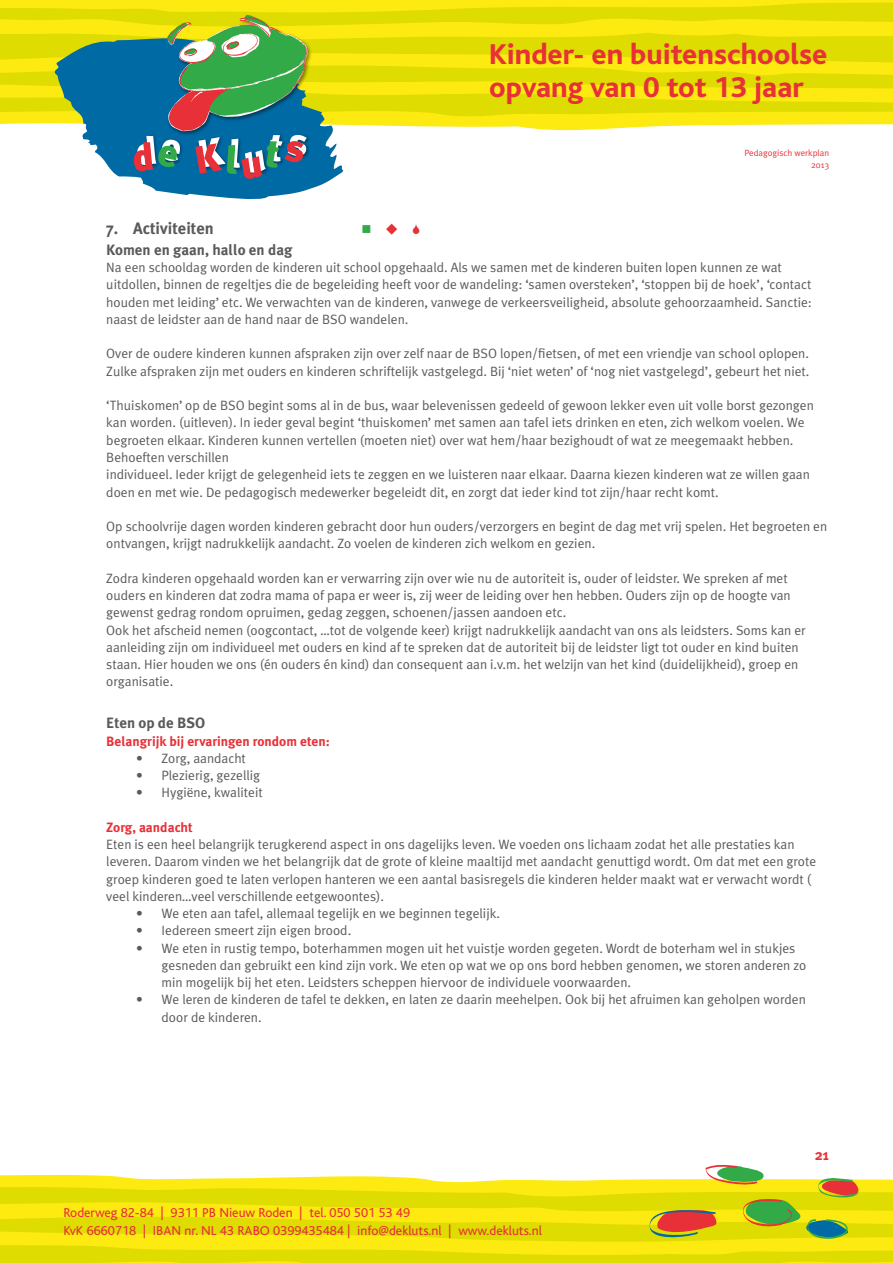
<style>
.page{position:relative;width:893px;height:1263px;background:#fff}
.page>*{position:absolute;margin:0;border:0;box-sizing:border-box;transform-origin:0 0}
.t1{font:800 30px/33px "Bliss";color:#e73037}
.t2{font:700 16.5px "Meta Plus";color:#5a5a5b}
.t3{font:700 15px "Meta Plus";color:#5a5a5b}
.t4{font:700 15px "Meta Plus";color:#e73137}
.t5{font:13.5px/17.2px "Meta Plus Normal";color:#5a5a5b}
.t6{font:13.5px/18px "Bliss";color:#e73037}
.t7{font:700 13.5px "Meta Plus";color:#e73137}
.t8{font:9px/12px "Meta Plus Normal";color:#e73137;text-align:right}
</style>
<div class="page">
<svg style="left:0;top:1164px;width:893px;height:99px;background:#e9e12d"></svg>
<svg style="left:141px;top:179px;width:191px;height:20px;fill:#006aa4"></svg>
<svg style="left:0;top:0;width:893px;height:179px"></svg>
<h1 class="t1" style="left:489px;top:38px;width:340px">Kinder- en buitenschoolse opvang van 0 tot 13 jaar</h1>
<p class="t8" style="left:744px;top:147px;width:86px">Pedagogisch werkplan<br>2013</p>
<p class="t2" style="left:106px;top:219px;width:109px">7. Activiteiten</p>
<p class="t3" style="left:106px;top:241px;width:188px">Komen en gaan, hallo en dag</p>
<p class="t5" style="left:106px;top:259px;width:707px">Na een schooldag worden de kinderen uit school opgehaald. Als we samen met de kinderen buiten lopen kunnen ze wat uitdollen, binnen de regeltjes die de begeleiding heeft voor de wandeling: ‘samen oversteken’, ‘stoppen bij de hoek’, ‘contact houden met leiding’ etc. We verwachten van de kinderen, vanwege de verkeersveiligheid, absolute gehoorzaamheid. Sanctie: naast de leidster aan de hand naar de BSO wandelen.</p>
<p class="t5" style="left:106px;top:345px;width:705px">Over de oudere kinderen kunnen afspraken zijn over zelf naar de BSO lopen/fietsen, of met een vriendje van school oplopen.<br>Zulke afspraken zijn met ouders en kinderen schriftelijk vastgelegd. Bij ‘niet weten’ of ‘nog niet vastgelegd’, gebeurt het niet.</p>
<p class="t5" style="left:106px;top:397px;width:709px">‘Thuiskomen’ op de BSO begint soms al in de bus, waar belevenissen gedeeld of gewoon lekker even uit volle borst gezongen kan worden. (uitleven). In ieder geval begint ‘thuiskomen’ met samen aan tafel iets drinken en eten, zich welkom voelen. We begroeten elkaar. Kinderen kunnen vertellen (moeten niet) over wat hem/haar bezighoudt of wat ze meegemaakt hebben.<br>Behoeften verschillen<br>individueel. Ieder krijgt de gelegenheid iets te zeggen en we luisteren naar elkaar. Daarna kiezen kinderen wat ze willen gaan doen en met wie. De pedagogisch medewerker begeleidt dit, en zorgt dat ieder kind tot zijn/haar recht komt.</p>
<p class="t5" style="left:106px;top:517px;width:722px">Op schoolvrije dagen worden kinderen gebracht door hun ouders/verzorgers en begint de dag met vrij spelen. Het begroeten en ontvangen, krijgt nadrukkelijk aandacht. Zo voelen de kinderen zich welkom en gezien.</p>
<p class="t5" style="left:106px;top:569px;width:701px">Zodra kinderen opgehaald worden kan er verwarring zijn over wie nu de autoriteit is, ouder of leidster. We spreken af met ouders en kinderen dat zodra mama of papa er weer is, zij weer de leiding over hen hebben. Ouders zijn op de hoogte van gewenst gedrag rondom opruimen, gedag zeggen, schoenen/jassen aandoen etc.<br>Ook het afscheid nemen (oogcontact, …tot de volgende keer) krijgt nadrukkelijk aandacht van ons als leidsters. Soms kan er aanleiding zijn om individueel met ouders en kind af te spreken dat de autoriteit bij de leidster ligt tot ouder en kind buiten staan. Hier houden we ons (én ouders én kind) dan consequent aan i.v.m. het welzijn van het kind (duidelijkheid), groep en organisatie.</p>
<p class="t3" style="left:106px;top:714px;width:101px">Eten op de BSO</p>
<p class="t7" style="left:106px;top:733px;width:225px">Belangrijk bij ervaringen rondom eten:</p>
<p class="t5" style="left:136px;top:749px;width:111px">• Zorg, aandacht</p>
<p class="t5" style="left:136px;top:766px;width:126px">• Plezierig, gezellig</p>
<p class="t5" style="left:136px;top:784px;width:128px">• Hygiëne, kwaliteit</p>
<p class="t7" style="left:106px;top:819px;width:88px">Zorg, aandacht</p>
<p class="t5" style="left:106px;top:835px;width:711px">Eten is een heel belangrijk terugkerend aspect in ons dagelijks leven. We voeden ons lichaam zodat het alle prestaties kan leveren. Daarom vinden we het belangrijk dat de grote of kleine maaltijd met aandacht genuttigd wordt. Om dat met een grote groep kinderen goed te laten verlopen hanteren we een aantal basisregels die kinderen helder maakt wat er verwacht wordt ( veel kinderen…veel verschillende eetgewoontes).</p>
<p class="t5" style="left:136px;top:904px;width:365px">• We eten aan tafel, allemaal tegelijk en we beginnen tegelijk.</p>
<p class="t5" style="left:136px;top:922px;width:217px">• Iedereen smeert zijn eigen brood.</p>
<p class="t5" style="left:162px;top:939px;width:646px;text-indent:-26px">• We eten in rustig tempo, boterhammen mogen uit het vuistje worden gegeten. Wordt de boterham wel in stukjes gesneden dan gebruikt een kind zijn vork. We eten op wat we op ons bord hebben genomen, we storen anderen zo min mogelijk bij het eten. Leidsters scheppen hiervoor de individuele voorwaarden.</p>
<p class="t5" style="left:162px;top:991px;width:646px;text-indent:-26px">• We leren de kinderen de tafel te dekken, en laten ze daarin meehelpen. Ook bij het afruimen kan geholpen worden door de kinderen.</p>
<p class="t6" style="left:63px;top:1203px;width:480px">Roderweg 82-84 | 9311 PB Nieuw Roden | tel. 050 501 53 49<br>KvK 6660718 | IBAN nr. NL 43 RABO 0399435484 | info@dekluts.nl | www.dekluts.nl</p>
<p class="t4" style="left:815px;top:1146px;width:16px">21</p>
</div>
